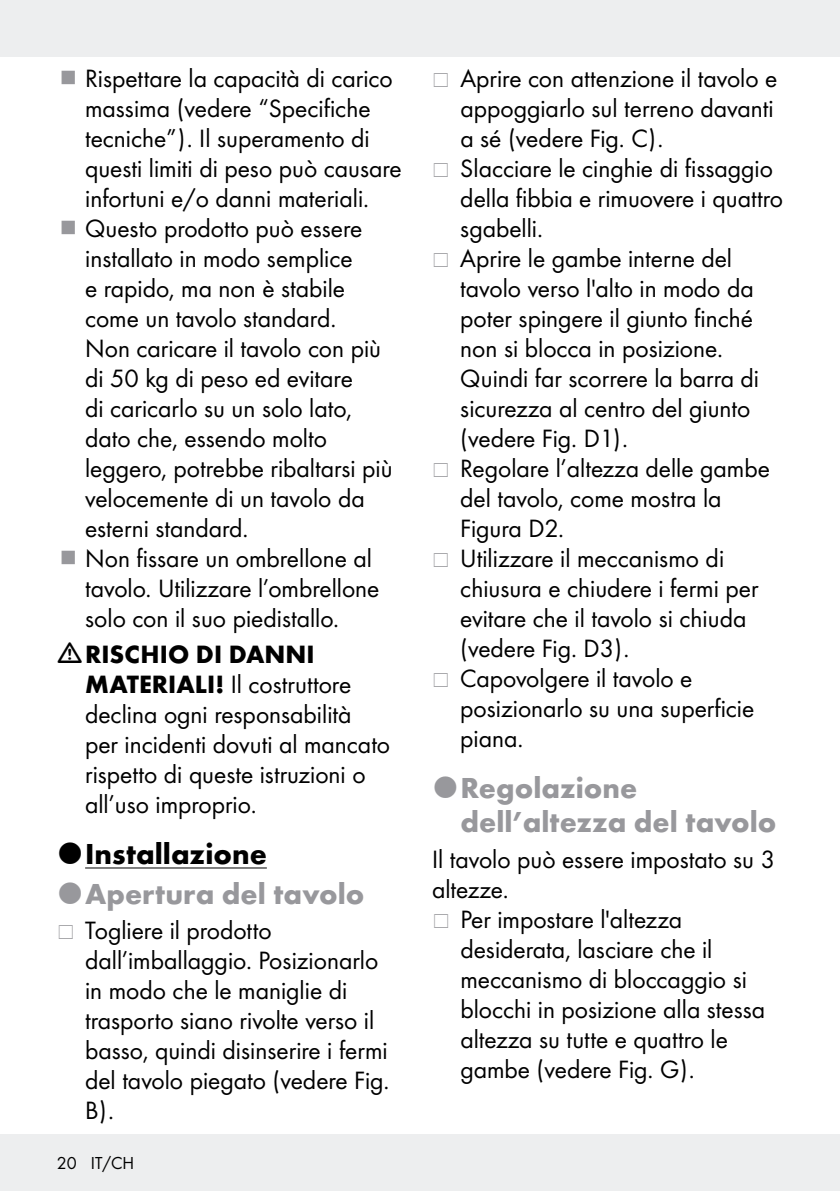
<style>
.page{position:relative;width:840px;height:1191px;background:#fff}
.page>*{position:absolute;margin:0;border:0;box-sizing:border-box;transform-origin:0 0}
.t1{font:700 30px/34px "Futura";color:#98989c}
.t2{font:700 30px "Futura";color:#000}
.t3{font:26px/30px "Futura Boo";color:#000}
.t4{font:700 26px "Futura";color:#000}
.t5{font:18px "Futura Boo";color:#000}
.s1{font-family:"Futura";font-weight:700}
</style>
<div class="page">
<div style="left:0;top:1134px;width:839px;height:57px;background:#edeeef"></div>
<div style="left:0;top:0;width:839px;height:57px;background:#edeeef"></div>
<hr style="left:85px;top:867px;width:182px;height:1px;background:#000">
<p class="t3" style="left:85px;top:62px;width:318px">Rispettare la capacità di carico massima (vedere “Specifiche tecniche”). Il superamento di questi limiti di peso può causare infortuni e/o danni materiali.<br>Questo prodotto può essere installato in modo semplice<br>e rapido, ma non è stabile come un tavolo standard.<br>Non caricare il tavolo con più di 50 kg di peso ed evitare<br>di caricarlo su un solo lato, dato che, essendo molto leggero, potrebbe ribaltarsi più velocemente di un tavolo da esterni standard.<br>Non fissare un ombrellone al tavolo. Utilizzare l’ombrellone solo con il suo piedistallo.</p>
<p class="t4" style="left:85px;top:635px;width:231px">RISCHIO DI DANNI</p>
<p class="t3" style="left:85px;top:668px;width:306px"><span class="s1">MATERIALI!</span> Il costruttore declina ogni responsabilità per incidenti dovuti al mancato rispetto di queste istruzioni o all’uso improprio.</p>
<p class="t2" style="left:85px;top:832px;width:183px">Installazione</p>
<p class="t1" style="left:85px;top:874px;width:281px">Apertura del tavolo</p>
<p class="t3" style="left:85px;top:914px;width:306px">Togliere il prodotto dall’imballaggio. Posizionarlo in modo che le maniglie di trasporto siano rivolte verso il basso, quindi disinserire i fermi del tavolo piegato (vedere Fig.<br>B).</p>
<p class="t5" style="left:57px;top:1150px;width:79px">20 IT/CH</p>
<p class="t3" style="left:460px;top:62px;width:324px">Aprire con attenzione il tavolo e appoggiarlo sul terreno davanti a sé (vedere Fig. C).<br>Slacciare le cinghie di fissaggio della fibbia e rimuovere i quattro sgabelli.<br>Aprire le gambe interne del tavolo verso l'alto in modo da poter spingere il giunto finché non si blocca in posizione.<br>Quindi far scorrere la barra di sicurezza al centro del giunto (vedere Fig. D1).<br>Regolare l’altezza delle gambe del tavolo, come mostra la<br>Figura D2.<br>Utilizzare il meccanismo di chiusura e chiudere i fermi per evitare che il tavolo si chiuda (vedere Fig. D3).<br>Capovolgere il tavolo e posizionarlo su una superficie piana.</p>
<p class="t1" style="left:460px;top:769px;width:317px">Regolazione dell’altezza del tavolo</p>
<p class="t3" style="left:432px;top:843px;width:344px">Il tavolo può essere impostato su 3</p>
<p class="t3" style="left:432px;top:873px;width:78px">altezze.</p>
<p class="t3" style="left:460px;top:903px;width:223px">Per impostare l'altezza</p>
<p class="t3" style="left:460px;top:933px;width:253px">desiderata, lasciare che il</p>
<p class="t3" style="left:460px;top:963px;width:288px">meccanismo di bloccaggio si</p>
<p class="t3" style="left:460px;top:993px;width:306px">blocchi in posizione alla stessa</p>
<p class="t3" style="left:460px;top:1023px;width:269px">altezza su tutte e quattro le</p>
<p class="t3" style="left:460px;top:1053px;width:236px">gambe (vedere Fig. G).</p>
</div>
